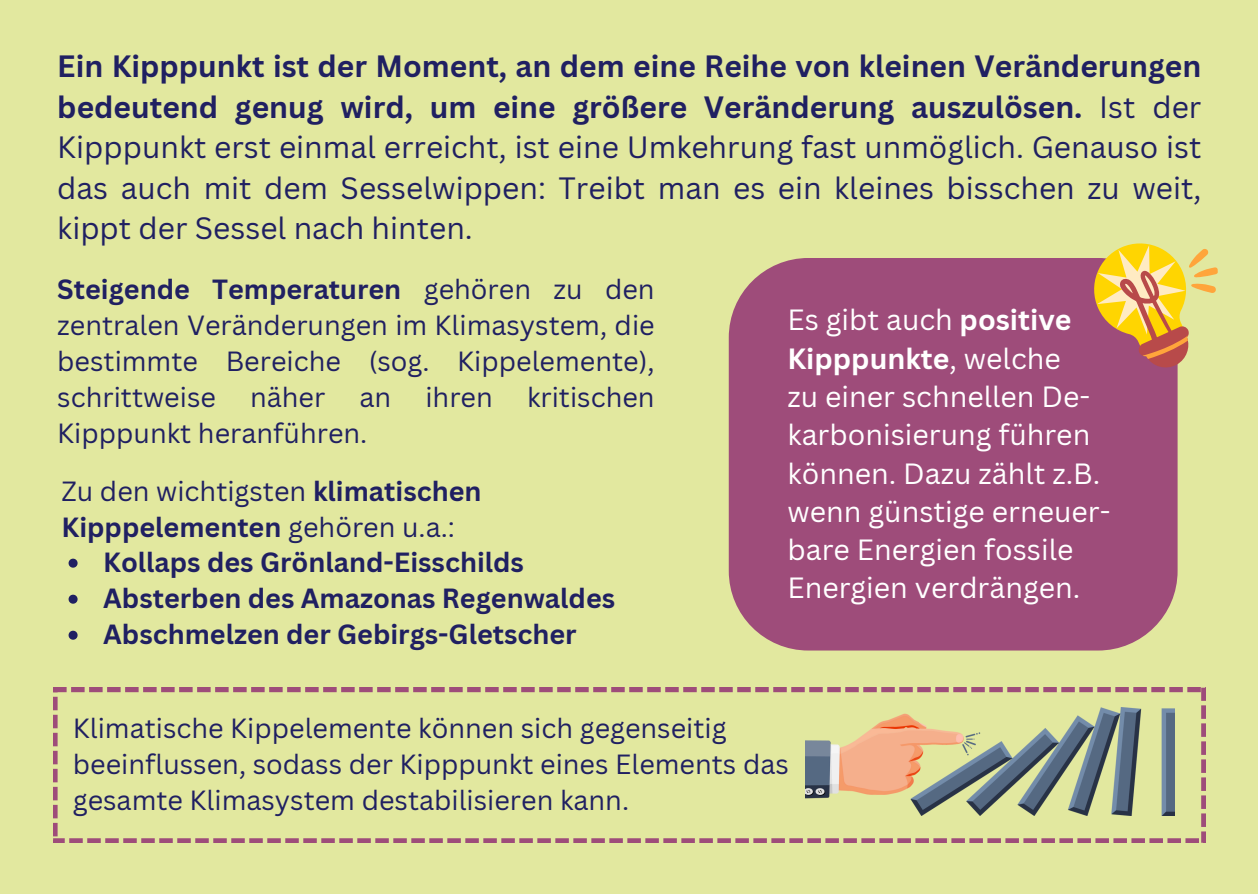
<style>
.page{position:relative;width:1258px;height:894px;background:#fff}
.page>*{position:absolute;margin:0;border:0;box-sizing:border-box;transform-origin:0 0}
.t1{font:30px/40.5px "Canva Sans";color:#202062;text-align:justify}
.t2{font:28.5px/38.4px "Canva Sans";color:#fff}
.t3{font:27px/36px "Canva Sans";color:#202062}
.t4{font:700 27px "Canva Sans";color:#202062}
.s1{font-weight:700}
</style>
<div class="page">
<div style="left:0;top:0;width:1258px;height:893px;background:#e2e89f"></div>
<svg style="left:53px;top:687px;width:1152px;height:155px"></svg>
<img style="left:805px;top:707px;width:369px;height:108px">
<div style="left:729px;top:258px;width:448px;height:392px;background:#9e4c7a;border-radius:80px"></div>
<svg style="left:1094px;top:243px;width:124px;height:129px"></svg>
<svg style="left:69px;top:558px;width:9px;height:9px"></svg>
<svg style="left:69px;top:594px;width:9px;height:9px"></svg>
<svg style="left:69px;top:630px;width:9px;height:9px"></svg>
<p class="t1" style="left:57px;top:45px;width:1145px"><span class="s1">Ein Kipppunkt ist der Moment, an dem eine Reihe von kleinen Veränderungen bedeutend genug wird, um eine größere Veränderung auszulösen.</span> Ist der Kipppunkt erst einmal erreicht, ist eine Umkehrung fast unmöglich. Genauso ist das auch mit dem Sesselwippen: Treibt man es ein kleines bisschen zu weit, kippt der Sessel nach hinten.</p>
<h1 class="t3" style="left:57px;top:270px;width:599px;text-align:justify"><span class="s1">Steigende Temperaturen</span> gehören zu den zentralen Veränderungen im Klimasystem, die bestimmte Bereiche (sog. Kippelemente), schrittweise</h1>
<h1 class="t2" style="left:787px;top:300px;width:324px">Es gibt auch <span class="s1">positive<br>Kipppunkte</span>, welche<br>zu einer schnellen De&shy;karbonisierung führen können. Dazu zählt z.B. wenn günstige erneuer&shy;bare Energien fossile<br>Energien verdrängen.</h1>
<h1 class="t3" style="left:250px;top:378px;width:77px">näher</h1>
<h1 class="t3" style="left:359px;top:378px;width:33px">an</h1>
<h1 class="t3" style="left:425px;top:378px;width:69px">ihren</h1>
<h1 class="t3" style="left:527px;top:378px;width:129px">kritischen</h1>
<h1 class="t3" style="left:57px;top:414px;width:312px">Kipppunkt heranführen.</h1>
<h1 class="t3" style="left:62px;top:472px;width:421px">Zu den wichtigsten <span class="s1">klimatischen<br>Kipppelementen</span> gehören u.a.:</h1>
<p class="t4" style="left:103px;top:543px;width:422px">Kollaps des Grönland-Eisschilds</p>
<p class="t4" style="left:103px;top:579px;width:513px">Absterben des Amazonas Regenwaldes</p>
<p class="t4" style="left:103px;top:615px;width:475px">Abschmelzen der Gebirgs-Gletscher</p>
<h1 class="t3" style="left:73px;top:709px;width:717px">Klimatische Kippelemente können sich gegenseitig beeinflussen, sodass der Kipppunkt eines Elements das gesamte Klimasystem destabilisieren kann.</h1>
</div>
